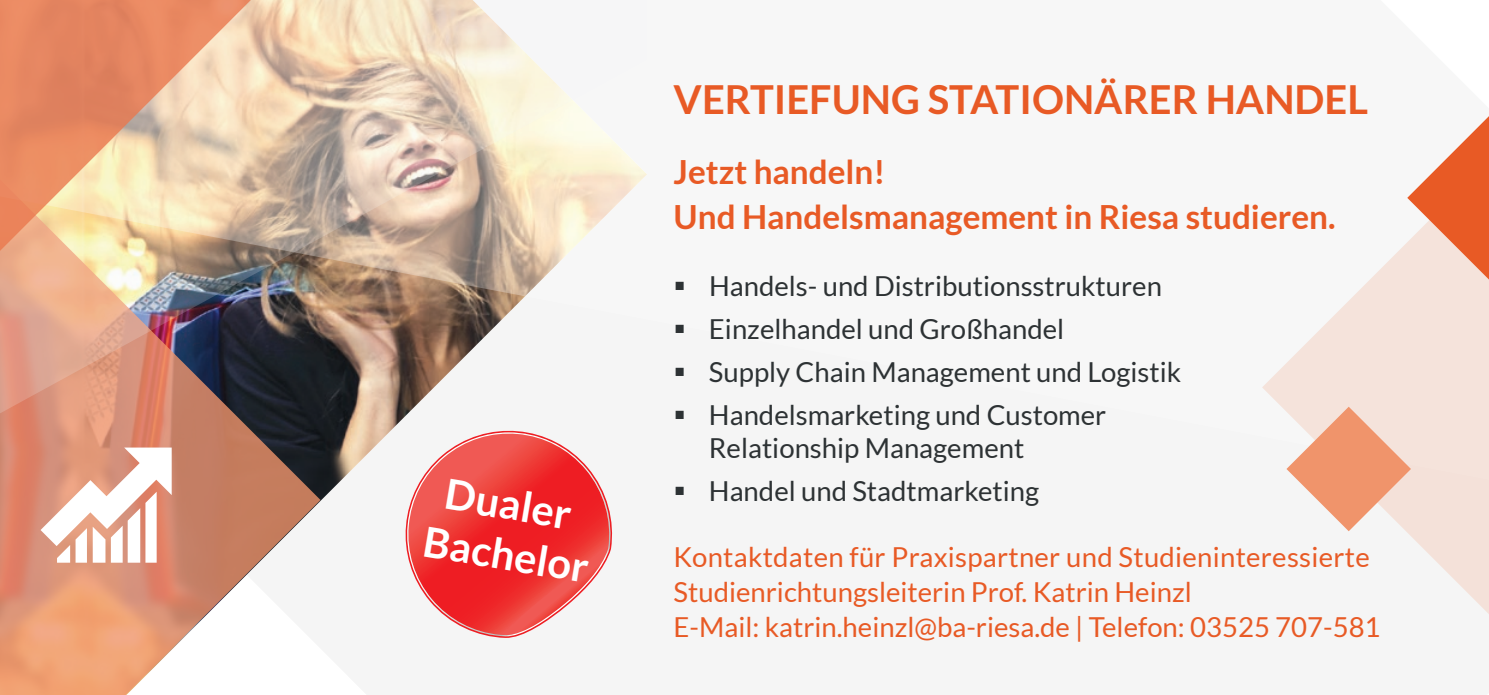
<style>
.page{position:relative;width:1489px;height:695px;background:#fff}
.page>*{position:absolute;margin:0;border:0;box-sizing:border-box;transform-origin:0 0}
.t1{font:700 41.75px/50px "Lato";color:#fff;text-align:center}
.t2{font:700 40px "Lato";color:#e85a25}
.t3{font:700 33.25px/45px "Lato";color:#e85a25}
.t4{font:27.5px/43px "Lato";color:#2d3234}
.t5{font:27.5px/35px "Lato";color:#e85a25}
</style>
<div class="page">
<svg style="left:0;top:485px;width:320px;height:209px"></svg>
<svg style="left:0;top:447px;width:375px;height:38px;fill:#c47d61"></svg>
<img style="left:0;top:0;width:647px;height:447px">
<svg style="left:41px;top:447px;width:131px;height:115px"></svg>
<svg style="left:1262px;top:242px;width:226px;height:372px;fill:#f5e3db"></svg>
<svg style="left:1286px;top:406px;width:124px;height:125px"></svg>
<svg style="left:1407px;top:117px;width:81px;height:162px"></svg>
<svg style="left:395px;top:431px;width:218px;height:205px"></svg>
<h1 class="t1" style="left:437px;top:465px;width:169px;rotate:10deg">Dualer<br>Bachelor</h1>
<h2 class="t2" style="left:673px;top:77px;width:696px">VERTIEFUNG STATIONÄRER HANDEL</h2>
<p class="t3" style="left:673px;top:149px;width:663px">Jetzt handeln!<br>Und Handelsmanagement in Riesa studieren.</p>
<p class="t4" style="left:709px;top:264px;width:474px">Handels- und Distributionsstrukturen Einzelhandel und Großhandel<br>Supply Chain Management und Logistik Handelsmarketing und Customer</p>
<p class="t4" style="left:709px;top:426px;width:332px">Relationship Management<br>Handel und Stadtmarketing</p>
<p class="t5" style="left:673px;top:538px;width:708px">Kontaktdaten für Praxispartner und Studieninteressierte<br>Studienrichtungsleiterin Prof. Katrin Heinzl<br>E-Mail: katrin.heinzl@ba-riesa.de | Telefon: 03525 707-581</p>
</div>
